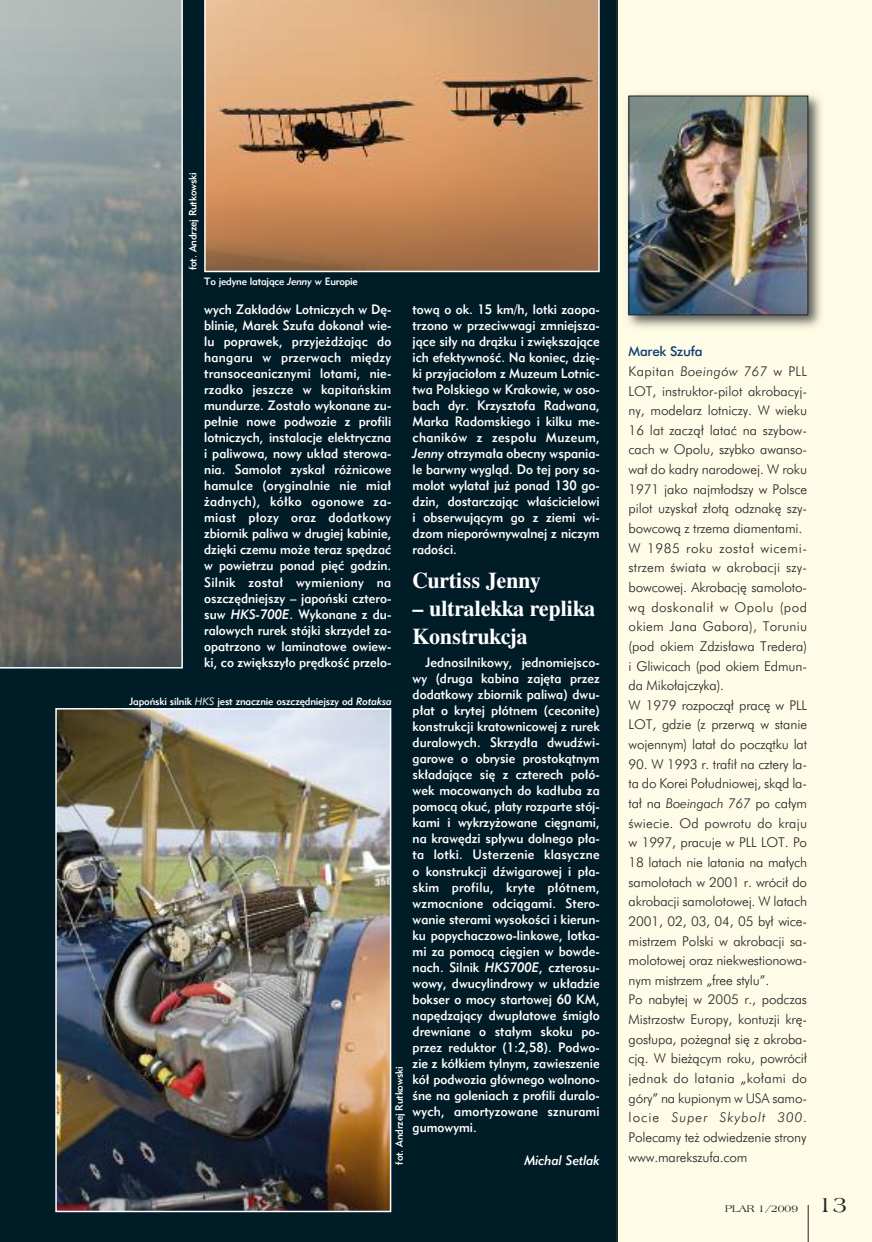
<style>
.page{position:relative;width:872px;height:1242px;background:#fff}
.page>*{position:absolute;margin:0;border:0;box-sizing:border-box;transform-origin:0 0}
.t1{font:700 22.5px/28px "Dutch 801 EU";letter-spacing:-.015em;color:#fff}
.t2{font:13.5px/16px "Geometric 415 Md EU";color:#fff;text-align:justify;scale:.95 1}
.t3{font:13.5px/19.6px "Futura Lt EU";letter-spacing:-.01em;color:#222225}
.t4{font:italic 13.5px "Geometric 415 Md EU";color:#fff;scale:.95 1}
.t5{font:13.5px "Futura Md EU";letter-spacing:-.02em;color:#113d75}
.t6{font:10.5px "Geometric 415 Md EU";letter-spacing:-.015em;color:#fff}
.t7{font:10.5px "Americana EU";color:#222225}
.s1{font-style:italic}
.s2{font-family:"Geometric 415 Lt EU";font-style:italic}
.s3{font-size:22.5px}
</style>
<div class="page">
<div style="left:0;top:0;width:618px;height:1242px;background:#001c27"></div>
<div style="left:618px;top:0;width:254px;height:1242px;background:#fefbe6"></div>
<hr style="left:616px;top:0;width:2px;height:1242px;background:#192f23">
<img style="left:622px;top:89px;width:205px;height:246px">
<img style="left:630px;top:98px;width:176px;height:215px">
<div style="left:628px;top:96px;width:180px;height:219px;border:1px solid #222225"></div>
<hr style="left:808px;top:1205px;width:1px;height:37px;background:#222225">
<svg style="left:0;top:0;width:183px;height:668px"></svg>
<img style="left:58px;top:711px;width:330px;height:498px">
<div style="left:55px;top:708px;width:336px;height:504px;border:2px solid #fff"></div>
<svg style="left:204px;top:0;width:396px;height:272px"></svg>
<p class="t6" style="left:186px;top:270px;width:100px;rotate:-90deg">fot. Andrzej Rutkowski</p>
<p class="t6" style="left:204px;top:275px;width:155px">To jedyne latające <span class="s1">Jenny</span> w Europie</p>
<p class="t2" style="left:412px;top:301px;width:198px">tową o ok. 15 km/h, lotki zaopa&shy;trzono w przeciwwagi zmniejsza&shy;jące siły na drążku i zwiększające ich efektywność. Na koniec, dzię&shy;ki przyjaciołom z Muzeum Lotnic&shy;twa Polskiego w Krakowie, w oso&shy;bach dyr. Krzysztofa Radwana, Marka Radomskiego i kilku me&shy;chaników z zespołu Muzeum, <span class="s1">Jenny</span> otrzymała obecny wspania&shy;le barwny wygląd. Do tej pory sa&shy;molot wylatał już ponad 130 go&shy;dzin, dostarczając właścicielowi i obserwującym go z ziemi wi&shy;dzom nieporównywalnej z niczym radości.</p>
<h1 class="t1" style="left:412px;top:567px;width:129px">Curtiss Jenny</h1>
<h1 class="t1" style="left:412px;top:595px;width:184px">– ultralekka replika<br>Konstrukcja</h1>
<p class="t2" style="left:412px;top:654px;width:198px;text-indent:13px">Jednosilnikowy, jednomiejsco&shy;wy (druga kabina zajęta przez dodatkowy zbiornik paliwa) dwu&shy;płat o krytej płótnem (ceconite) konstrukcji kratownicowej z rurek duralowych. Skrzydła dwudźwi&shy;garowe o obrysie prostokątnym składające się z czterech połó&shy;wek mocowanych do kadłuba za pomocą okuć, płaty rozparte stój&shy;kami i wykrzyżowane cięgnami, na krawędzi spływu dolnego pła&shy;ta lotki. Usterzenie klasyczne o konstrukcji dźwigarowej i pła&shy;skim profilu, kryte płótnem, wzmocnione odciągami. Stero&shy;wanie sterami wysokości i kierun&shy;ku popychaczowo-linkowe, lotka&shy;mi za pomocą cięgien w bowde&shy;nach. Silnik <span class="s1">HKS700E</span>, czterosu&shy;wowy, dwucylindrowy w układzie bokser o mocy startowej 60 KM, napędzający dwupłatowe śmigło drewniane o stałym skoku po&shy;przez reduktor (1:2,58). Podwo&shy;zie z kółkiem tylnym, zawieszenie kół podwozia głównego wolnono&shy;śne na goleniach z profili duralo&shy;wych, amortyzowane sznurami gumowymi.</p>
<p class="t4" style="left:524px;top:1151px;width:81px">Michal Setlak</p>
<p class="t2" style="left:204px;top:301px;width:198px">wych Zakładów Lotniczych w Dę&shy;blinie, Marek Szufa dokonał wie&shy;lu poprawek, przyjeżdżając do hangaru w przerwach między transoceanicznymi lotami, nie&shy;rzadko jeszcze w kapitańskim mundurze. Zostało wykonane zu&shy;pełnie nowe podwozie z profili lotniczych, instalacje elektryczna i paliwowa, nowy układ sterowa&shy;nia. Samolot zyskał różnicowe hamulce (oryginalnie nie miał żadnych), kółko ogonowe za&shy;miast płozy oraz dodatkowy zbiornik paliwa w drugiej kabinie, dzięki czemu może teraz spędzać w powietrzu ponad pięć godzin.<br>Silnik został wymieniony na oszczędniejszy – japoński cztero&shy;suw <span class="s1">HKS-700E</span>. Wykonane z du&shy;ralowych rurek stójki skrzydeł za&shy;opatrzono w laminatowe owiew&shy;ki, co zwiększyło prędkość przelo-</p>
<p class="t6" style="left:129px;top:694px;width:264px">Japoński silnik <span class="s2">HKS</span> jest znacznie oszczędniejszy od <span class="s1">Rotaksa</span></p>
<p class="t6" style="left:392px;top:1164px;width:100px;rotate:-90deg">fot. Andrzej Rutkowski</p>
<p class="t5" style="left:628px;top:343px;width:75px">Marek Szufa</p>
<p class="t3" style="left:628px;top:362px;width:180px">Kapitan <span class="s1">Boeingów 767</span> w PLL<br>LOT, instruktor-pilot akrobacyj&shy;ny, modelarz lotniczy. W wieku<br>16 lat zaczął latać na szybow&shy;cach w Opolu, szybko awanso&shy;wał do kadry narodowej. W roku<br>1971 jako najmłodszy w Polsce pilot uzyskał złotą odznakę szy&shy;bowcową z trzema diamentami.<br>W 1985 roku został wicemi&shy;strzem świata w akrobacji szy&shy;bowcowej. Akrobację samoloto&shy;wą doskonalił w Opolu (pod okiem Jana Gabora), Toruniu (pod okiem Zdzisława Tredera) i Gliwicach (pod okiem Edmun&shy;da Mikołajczyka).<br>W 1979 rozpoczął pracę w PLL<br>LOT, gdzie (z przerwą w stanie wojennym) latał do początku lat</p>
<p class="t3" style="left:628px;top:754px;width:180px">90. W 1993 r. trafił na cztery la&shy;ta do Korei Południowej, skąd la&shy;tał na <span class="s1">Boeingach 767</span> po całym świecie. Od powrotu do kraju w 1997, pracuje w PLL LOT. Po<br>18 latach nie latania na małych samolotach w 2001 r. wrócił do akrobacji samolotowej. W latach<br>2001, 02, 03, 04, 05 był wice&shy;mistrzem Polski w akrobacji sa&shy;molotowej oraz niekwestionowa&shy;nym mistrzem „free stylu”.<br>Po nabytej w 2005 r., podczas<br>Mistrzostw Europy, kontuzji krę&shy;gosłupa, pożegnał się z akroba&shy;cją. W bieżącym roku, powrócił jednak do latania „kołami do góry” na kupionym w USA samo&shy;locie <span class="s1">Super Skybolt 300</span>.<br>Polecamy też odwiedzenie strony www.marekszufa.com</p>
<p class="t7" style="left:725px;top:1202px;width:124px">PLAR 1/2009 <span class="s3">13</span></p>
</div>
